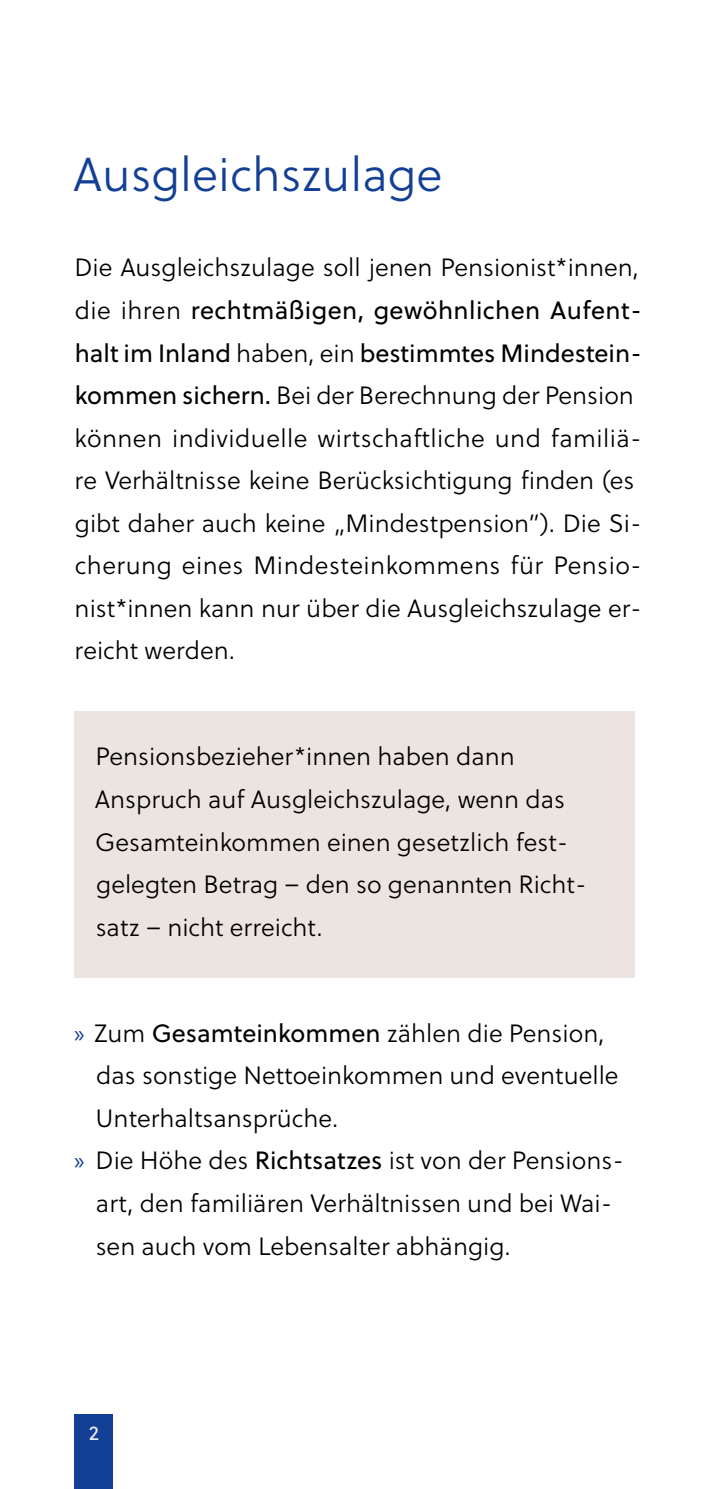
<style>
.page{position:relative;width:709px;height:1489px;background:#fff}
.page>*{position:absolute;margin:0;border:0;box-sizing:border-box;transform-origin:0 0}
.Überschriften_H1_-_Überschrift_1{font:300 47.5px "Soleil";color:#134094}
.Texte_P_-_Fließtext{font:300 25px/42.5px "Soleil";color:#000}
.Infoboxen_P_-_Infobox_ohne_Überschirft{font:300 25px/42.5px "Soleil";color:#000}
.t1{font:20px "Soleil";color:#ededf8}
.s1{font-weight:400}
.s2{font-family:"Myriad Pro";font-weight:400;color:#134094}
</style>
<div class="page">
<div style="left:74px;top:1414px;width:39px;height:74px;background:#134094"></div>
<div style="left:74px;top:711px;width:560px;height:266px;background:#ebe4e0"></div>
<h1 class="Überschriften_H1_-_Überschrift_1" style="left:73px;top:146px;width:371px">Ausgleichszulage</h1>
<p class="Texte_P_-_Fließtext" style="left:74px;top:247px;width:569px">Die Ausgleichszulage soll jenen Pensionist*innen, die ihren <span class="s1">rechtmäßigen, gewöhnlichen Aufent&shy;halt im Inland</span> haben, ein <span class="s1">bestimmtes Mindestein&shy;kommen sichern.</span> Bei der Berechnung der Pension können individuelle wirtschaftliche und familiä&shy;re Verhältnisse keine Berücksichtigung finden (es gibt daher auch keine „Mindestpension”). Die Si&shy;cherung eines Mindesteinkommens für Pensio&shy;nist*innen kann nur über die Ausgleichszulage er&shy;reicht werden.</p>
<p class="Infoboxen_P_-_Infobox_ohne_Überschirft" style="left:95px;top:736px;width:493px">Pensionsbezieher*innen haben dann Anspruch auf Ausgleichszulage, wenn das Gesamteinkommen einen gesetzlich fest&shy;gelegten Betrag – den so genannten Richt&shy;satz – nicht erreicht.</p>
<p class="Texte_P_-_Fließtext" style="left:95px;top:1012px;width:524px;text-indent:-21px"><span class="s2">»</span> Zum <span class="s1">Gesamteinkommen</span> zählen die Pension, das sonstige Nettoeinkommen und eventuelle<br>Unterhaltsansprüche.</p>
<p class="Texte_P_-_Fließtext" style="left:96px;top:1140px;width:530px;text-indent:-21px"><span class="s2">»</span> Die Höhe des <span class="s1">Richtsatzes</span> ist von der Pensions&shy;art, den familiären Verhältnissen und bei Wai&shy;sen auch vom Lebensalter abhängig.</p>
<p class="t1" style="left:89px;top:1420px;width:12px">2</p>
</div>
